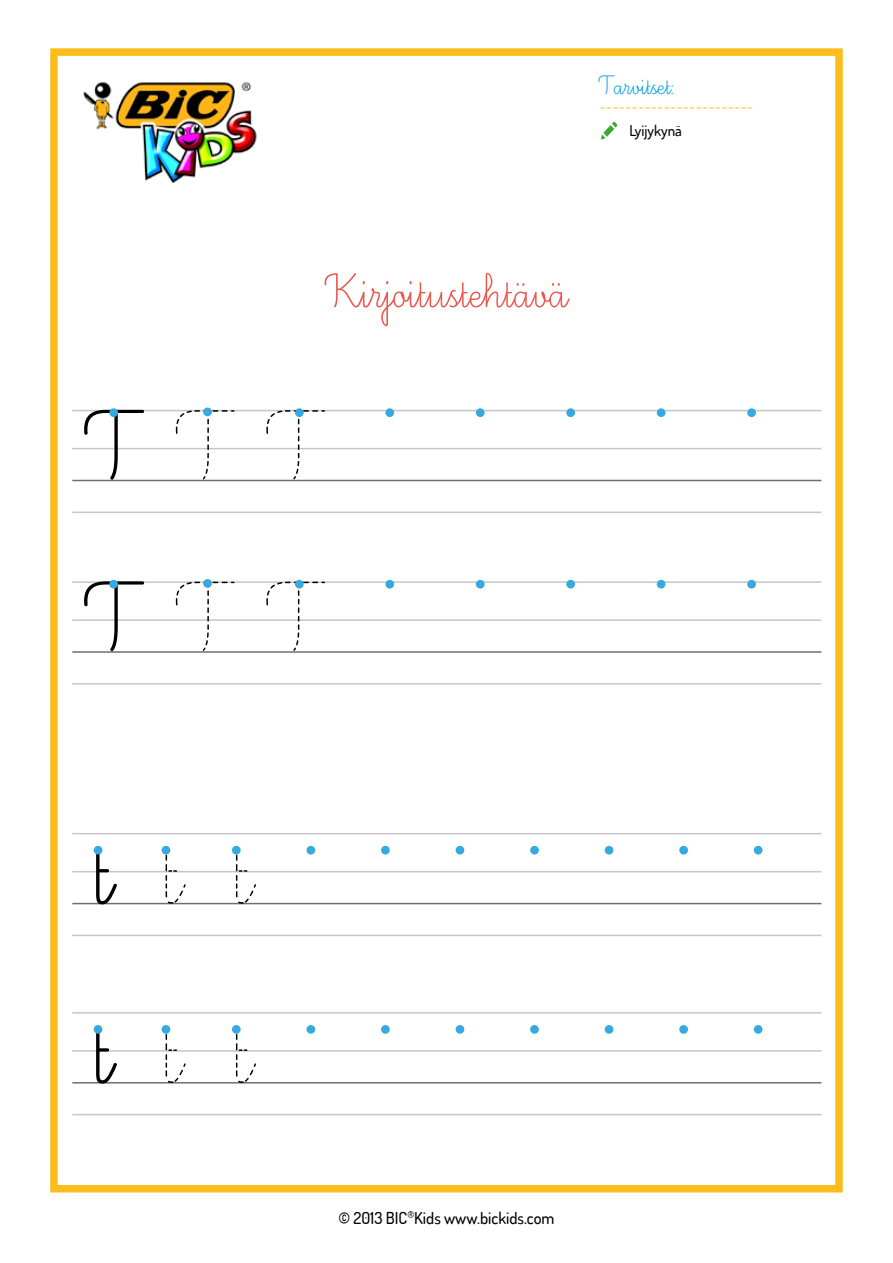
<style>
.page{position:relative;width:893px;height:1263px;background:#fff}
.page>*{position:absolute;margin:0;border:0;box-sizing:border-box;transform-origin:0 0}
.t1{font:123.15px/171.4px "Ecriture A Romain Orne";color:#000}
.t2{font:60px "Ecriture A Romain Orne";color:#eb5850}
.t3{font:33px "Ecriture A Romain Orne";color:#009fe3}
.t4{font:18px "Minion Pro";color:#fcbd1b}
.t5{font:500 16.5px "Dosis";color:#000}
.t6{font:500 15px "Dosis";color:#000}
</style>
<div class="page">
<div style="left:50px;top:48px;width:793px;height:1144px;border:8px solid #fcbd1b"></div>
<img style="left:83px;top:82px;width:174px;height:101px">
<svg style="left:601px;top:122px;width:16px;height:17px"></svg>
<hr style="left:72px;top:1082px;width:749px;height:1px;background:#706f6f">
<hr style="left:72px;top:1114px;width:749px;height:1px;background:#c6c6c6">
<hr style="left:72px;top:903px;width:749px;height:1px;background:#706f6f">
<hr style="left:72px;top:935px;width:749px;height:1px;background:#c6c6c6">
<hr style="left:72px;top:480px;width:749px;height:1px;background:#706f6f">
<hr style="left:72px;top:512px;width:749px;height:1px;background:#c6c6c6">
<hr style="left:72px;top:651px;width:749px;height:2px;background:#706f6f">
<hr style="left:72px;top:683px;width:749px;height:1px;background:#c6c6c6">
<hr style="left:72px;top:1050px;width:749px;height:2px;background:#c6c6c6">
<hr style="left:72px;top:871px;width:749px;height:1px;background:#c6c6c6">
<hr style="left:72px;top:448px;width:749px;height:1px;background:#c6c6c6">
<hr style="left:72px;top:619px;width:749px;height:2px;background:#c6c6c6">
<hr style="left:72px;top:1012px;width:749px;height:1px;background:#c6c6c6">
<hr style="left:72px;top:833px;width:749px;height:1px;background:#c6c6c6">
<hr style="left:72px;top:410px;width:749px;height:1px;background:#c6c6c6">
<hr style="left:72px;top:581px;width:749px;height:2px;background:#c6c6c6">
<svg style="left:175px;top:409px;width:60px;height:71px"></svg>
<svg style="left:175px;top:581px;width:60px;height:71px"></svg>
<svg style="left:266px;top:410px;width:60px;height:70px"></svg>
<svg style="left:266px;top:581px;width:60px;height:71px"></svg>
<div style="left:109px;top:408px;width:9px;height:9px;background:#36a9e1;border-radius:50%"></div>
<div style="left:109px;top:580px;width:9px;height:8px;background:#36a9e1;border-radius:50%"></div>
<div style="left:203px;top:408px;width:9px;height:8px;background:#36a9e1;border-radius:50%"></div>
<div style="left:203px;top:579px;width:9px;height:9px;background:#36a9e1;border-radius:50%"></div>
<div style="left:295px;top:408px;width:9px;height:9px;background:#36a9e1;border-radius:50%"></div>
<div style="left:295px;top:580px;width:9px;height:8px;background:#36a9e1;border-radius:50%"></div>
<div style="left:476px;top:408px;width:9px;height:9px;background:#36a9e1;border-radius:50%"></div>
<div style="left:476px;top:580px;width:9px;height:8px;background:#36a9e1;border-radius:50%"></div>
<div style="left:657px;top:408px;width:8px;height:9px;background:#36a9e1;border-radius:50%"></div>
<div style="left:657px;top:580px;width:8px;height:8px;background:#36a9e1;border-radius:50%"></div>
<div style="left:385px;top:408px;width:9px;height:9px;background:#36a9e1;border-radius:50%"></div>
<div style="left:385px;top:580px;width:9px;height:8px;background:#36a9e1;border-radius:50%"></div>
<div style="left:566px;top:408px;width:9px;height:9px;background:#36a9e1;border-radius:50%"></div>
<div style="left:566px;top:580px;width:9px;height:8px;background:#36a9e1;border-radius:50%"></div>
<div style="left:747px;top:408px;width:9px;height:9px;background:#36a9e1;border-radius:50%"></div>
<div style="left:747px;top:580px;width:9px;height:8px;background:#36a9e1;border-radius:50%"></div>
<svg style="left:96px;top:847px;width:21px;height:57px"></svg>
<svg style="left:96px;top:1026px;width:21px;height:57px"></svg>
<svg style="left:165px;top:849px;width:22px;height:55px"></svg>
<svg style="left:165px;top:1028px;width:22px;height:55px"></svg>
<svg style="left:235px;top:852px;width:22px;height:52px"></svg>
<svg style="left:235px;top:1034px;width:22px;height:49px"></svg>
<div style="left:94px;top:846px;width:8px;height:8px;background:#36a9e1;border-radius:50%"></div>
<div style="left:94px;top:1025px;width:8px;height:9px;background:#36a9e1;border-radius:50%"></div>
<div style="left:162px;top:846px;width:8px;height:8px;background:#36a9e1;border-radius:50%"></div>
<div style="left:162px;top:1025px;width:8px;height:9px;background:#36a9e1;border-radius:50%"></div>
<div style="left:232px;top:846px;width:9px;height:8px;background:#36a9e1;border-radius:50%"></div>
<div style="left:232px;top:1025px;width:9px;height:9px;background:#36a9e1;border-radius:50%"></div>
<div style="left:530px;top:846px;width:9px;height:8px;background:#36a9e1;border-radius:50%"></div>
<div style="left:530px;top:1025px;width:9px;height:9px;background:#36a9e1;border-radius:50%"></div>
<div style="left:306px;top:846px;width:9px;height:8px;background:#36a9e1;border-radius:50%"></div>
<div style="left:306px;top:1025px;width:9px;height:9px;background:#36a9e1;border-radius:50%"></div>
<div style="left:605px;top:846px;width:8px;height:8px;background:#36a9e1;border-radius:50%"></div>
<div style="left:605px;top:1025px;width:8px;height:9px;background:#36a9e1;border-radius:50%"></div>
<div style="left:381px;top:846px;width:9px;height:8px;background:#36a9e1;border-radius:50%"></div>
<div style="left:381px;top:1025px;width:9px;height:9px;background:#36a9e1;border-radius:50%"></div>
<div style="left:679px;top:846px;width:9px;height:8px;background:#36a9e1;border-radius:50%"></div>
<div style="left:679px;top:1025px;width:9px;height:9px;background:#36a9e1;border-radius:50%"></div>
<div style="left:456px;top:846px;width:8px;height:8px;background:#36a9e1;border-radius:50%"></div>
<div style="left:456px;top:1025px;width:8px;height:9px;background:#36a9e1;border-radius:50%"></div>
<div style="left:754px;top:846px;width:8px;height:8px;background:#36a9e1;border-radius:50%"></div>
<div style="left:754px;top:1025px;width:8px;height:9px;background:#36a9e1;border-radius:50%"></div>
<h1 class="t1" style="left:87px;top:367px;width:59px">T<br>T</h1>
<h3 class="t3" style="left:600px;top:69px;width:77px">Tarvitset:</h3>
<p class="t4" style="left:600px;top:94px;width:155px">------------------------</p>
<p class="t6" style="left:629px;top:121px;width:54px">Lyijykynä</p>
<h2 class="t2" style="left:326px;top:262px;width:242px">Kirjoitustehtävä</h2>
<p class="t5" style="left:338px;top:1207px;width:218px">© 2013 BIC<sup>®</sup>Kids www.bickids.com</p>
</div>
